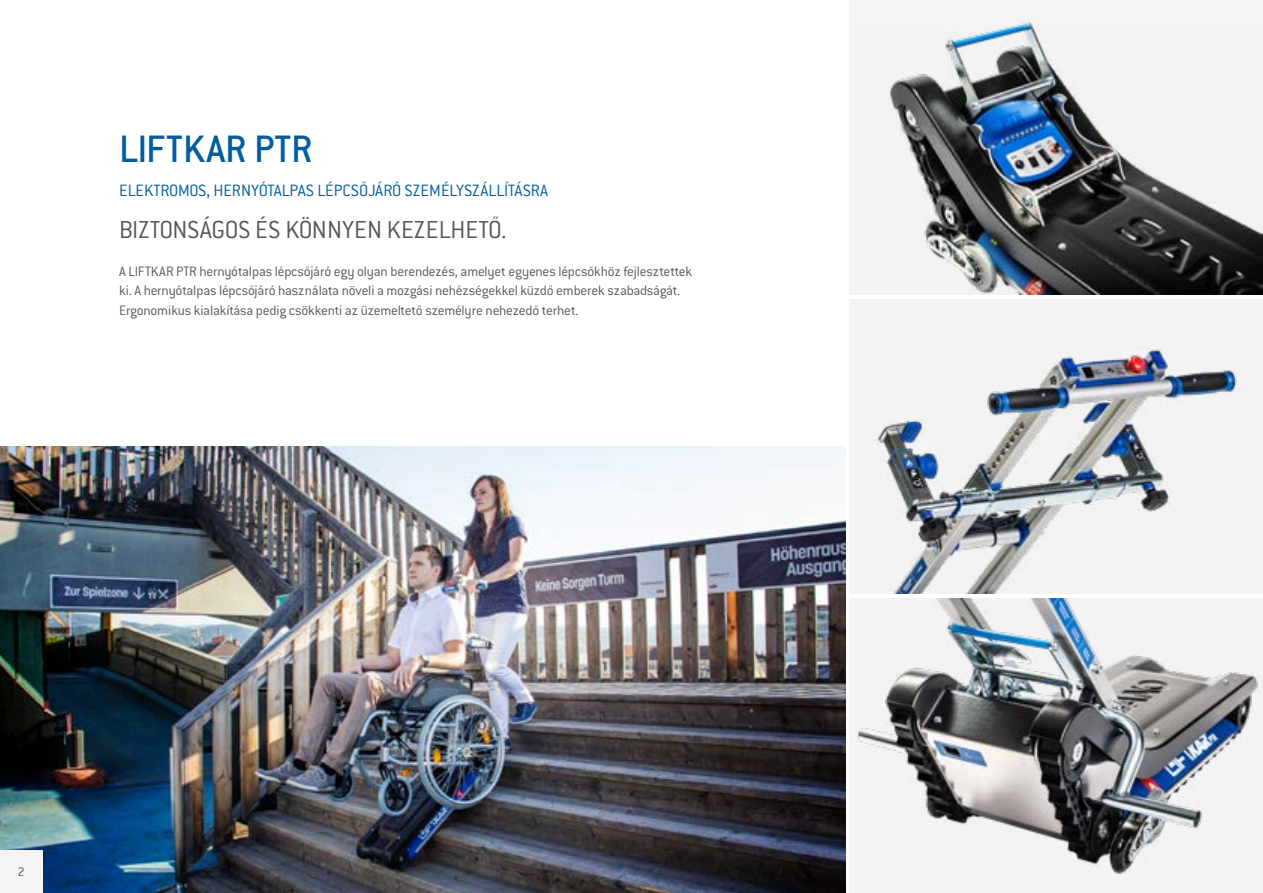
<style>
.page{position:relative;width:1263px;height:893px;background:#fff}
.page>*{position:absolute;margin:0;border:0;box-sizing:border-box;transform-origin:0 0}
.t1{font:500 42px "Conduit ITC Pro";color:#005d9f}
.t2{font:300 27px "Conduit ITC Pro";color:#575756}
.t3{font:300 18px "Conduit ITC Pro";letter-spacing:-.005em;color:#005d9f}
.t4{font:300 15px/19.5px "Conduit ITC Pro";letter-spacing:-.015em;color:#575756}
.t5{font:300 13.5px "Conduit ITC Pro";color:#575756}
</style>
<div class="page">
<img style="left:0;top:446px;width:845px;height:447px">
<div style="left:850px;top:0;width:413px;height:295px;background:#f4f4f4"></div>
<img style="left:889px;top:22px;width:374px;height:273px">
<img style="left:850px;top:299px;width:413px;height:295px">
<img style="left:850px;top:598px;width:413px;height:295px">
<div style="left:0;top:850px;width:43px;height:43px;background:#f4f4f4"></div>
<h1 class="t1" style="left:119px;top:125px;width:195px">LIFTKAR PTR</h1>
<p class="t3" style="left:119px;top:181px;width:431px">ELEKTROMOS, HERNYÓTALPAS LÉPCSŐJÁRÓ SZEMÉLYSZÁLLÍTÁSRA</p>
<h2 class="t2" style="left:119px;top:215px;width:389px">BIZTONSÁGOS ÉS KÖNNYEN KEZELHETŐ.</h2>
<p class="t4" style="left:119px;top:261px;width:575px">A LIFTKAR PTR hernyótalpas lépcsőjáró egy olyan berendezés, amelyet egyenes lépcsőkhöz fejlesztettek ki. A hernyótalpas lépcsőjáró használata növeli a mozgási nehézségekkel küzdő emberek szabadságát.<br>Ergonomikus kialakítása pedig csökkenti az üzemeltető személyre nehezedő terhet.</p>
<p class="t5" style="left:18px;top:864px;width:8px">2</p>
</div>
